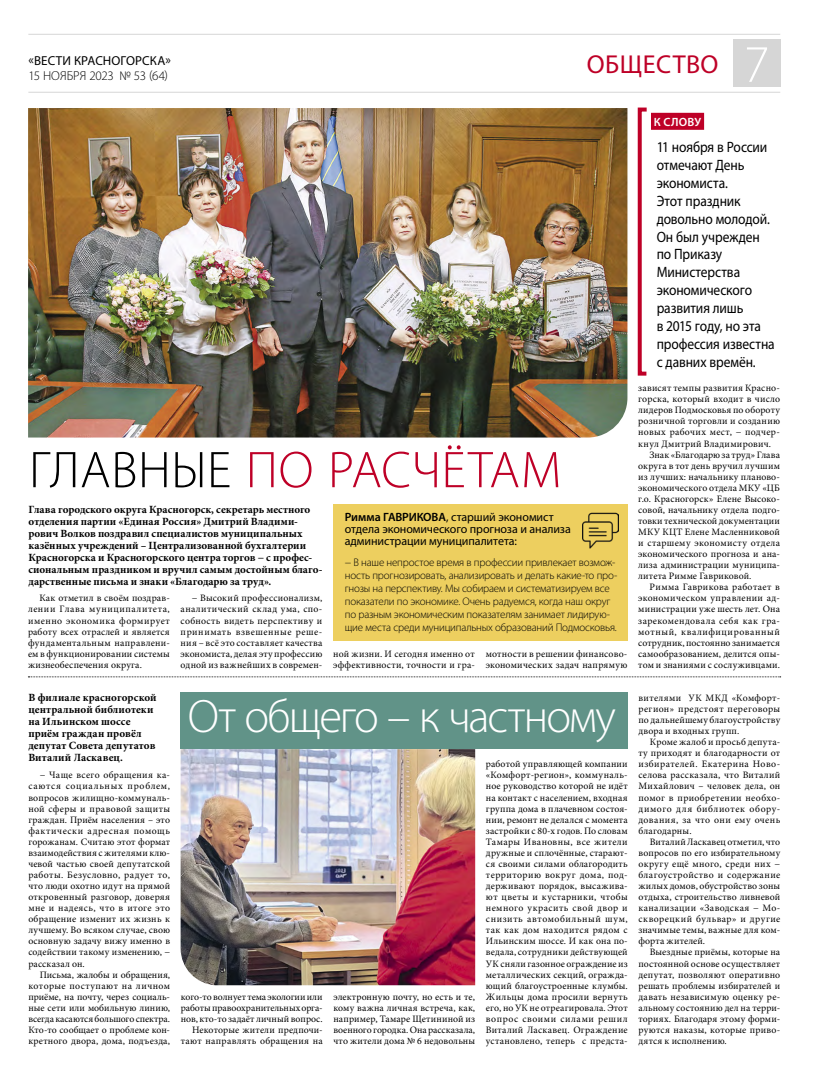
<style>
.page{position:relative;width:820px;height:1078px;background:#fff}
.page>*{position:absolute;margin:0;border:0;box-sizing:border-box;transform-origin:0 0}
.t1{font:300 53px "Myriad Pro";color:#fff}
.t2{font:300 52px "Myriad Pro";letter-spacing:.01em;color:#be0027}
.t3{font:300 47px "Myriad Pro";letter-spacing:-.04em;color:#fff}
.t4{font:26px "Myriad Pro";letter-spacing:.02em;color:#be0027}
.t5{font:15px/17.9px "Myriad Pro";letter-spacing:-.01em;color:#000;scale:.9 1}
.t6{font:13px "Myriad Pro";letter-spacing:.01em;color:#000}
.t7{font:300 13px "Myriad Pro";letter-spacing:-.005em;color:#000}
.t8{font:12px/12px "Myriad Pro";letter-spacing:-.005em;color:#000}
.t9{font:600 12px "Myriad Pro";letter-spacing:.02em;color:#fff}
.t10{font:700 11px/12px "Minion Pro";letter-spacing:.005em;color:#000}
.t11{font:300 11px/13px "Myriad Pro";letter-spacing:-.015em;color:#000}
.t12{font:9.8px/11.1px "Minion Pro";letter-spacing:.015em;color:#000;text-align:justify}
.t13{font:9.8px "Minion Pro";letter-spacing:.04em;color:#000}
.t14{font:9.8px "Minion Pro";letter-spacing:.06em;color:#000}
.s1{color:#000}
.s2{font-weight:600}
</style>
<div class="page">
<hr style="left:28px;top:92px;width:752px;height:1px;background:#d6d6d6">
<hr style="left:28px;top:34px;width:752px;height:1px;background:#d6d6d6">
<div style="left:732px;top:40px;width:48px;height:47px;background:#d6d6d6"></div>
<div style="left:180px;top:692px;width:447px;height:57px;background:#619388"></div>
<img style="left:28px;top:108px;width:599px;height:329px">
<div style="left:650px;top:113px;width:53px;height:17px;background:#be0027"></div>
<div style="left:333px;top:504px;width:294px;height:137px;background:#edcf5f"></div>
<img style="left:582px;top:512px;width:36px;height:36px">
<div style="left:637px;top:107px;width:11px;height:268px;border:4px solid #be0027"></div>
<svg style="left:28px;top:676px;width:752px;height:1px"></svg>
<img style="left:180px;top:749px;width:295px;height:236px">
<h3 class="t6" style="left:29px;top:53px;width:144px">«ВЕСТИ КРАСНОГОРСКА»</h3>
<h3 class="t7" style="left:28px;top:68px;width:141px">15 НОЯБРЯ 2023 № 53 (64)</h3>
<h3 class="t4" style="left:586px;top:48px;width:133px">ОБЩЕСТВО</h3>
<h1 class="t1" style="left:743px;top:32px;width:27px">7</h1>
<p class="t9" style="left:653px;top:114px;width:49px">К СЛОВУ</p>
<h3 class="t5" style="left:656px;top:138px;width:133px">11 ноября в России отмечают День экономиста.<br>Этот праздник довольно молодой.<br>Он был учрежден по Приказу<br>Министерства экономического развития лишь<br>в 2015 году, но эта профессия известна с давних времён.</h3>
<h2 class="t2" style="left:29px;top:438px;width:533px"><span class="s1">ГЛАВНЫЕ</span> ПО РАСЧЁТАМ</h2>
<p class="t10" style="left:28px;top:503px;width:295px">Глава городского округа Красногорск, секретарь местного отделения партии «Единая Россия» Дмитрий Владими&shy;рович Волков поздравил специалистов муниципальных казённых учреждений – Централизованной бухгалтерии Красногорска и Красногорского центра торгов − с профес&shy;сиональным праздником и вручил самым достойным благо&shy;дарственные письма и знаки «Благодарю за труд».</p>
<p class="t12" style="left:28px;top:592px;width:143px;text-indent:11px">Как отметил в своём поздрав&shy;лении Глава муниципалитета, именно экономика формирует работу всех отраслей и является фундаментальным направлени&shy;ем в функционировании системы жизнеобеспечения округа.</p>
<p class="t12" style="left:180px;top:592px;width:143px;text-indent:11px">− Высокий профессионализм, аналитический склад ума, спо&shy;собность видеть перспективу и принимать взвешенные реше&shy;ния – всё это составляет качества экономиста, делая эту профессию одной из важнейших в современ-</p>
<p class="t8" style="left:344px;top:510px;width:227px"><span class="s2">Римма ГАВРИКОВА</span>, старший экономист отдела экономического прогноза и анализа администрации муниципалитета:</p>
<p class="t11" style="left:344px;top:555px;width:274px">− В наше непростое время в профессии привлекает возмож&shy;ность прогнозировать, анализировать и делать какие-то про&shy;гнозы на перспективу. Мы собираем и систематизируем все показатели по экономике. Очень радуемся, когда наш округ по разным экономическим показателям занимает лидирую&shy;щие места среди муниципальных образований Подмосковья.</p>
<p class="t12" style="left:333px;top:648px;width:143px">ной жизни. И сегодня именно от эффективности, точности и гра-</p>
<p class="t12" style="left:485px;top:648px;width:143px">мотности в решении финансово&shy;экономических задач напрямую</p>
<p class="t10" style="left:28px;top:691px;width:130px">В филиале красногорской центральной библиотеки на Ильинском шоссе приём граждан провёл депутат Совета депутатов<br>Виталий Ласкавец.</p>
<p class="t12" style="left:28px;top:769px;width:143px;text-indent:11px">− Чаще всего обращения ка&shy;саются социальных проблем, вопросов жилищно-коммуналь&shy;ной сферы и правовой защиты граждан. Приём населения – это фактически адресная помощь горожанам. Считаю этот формат взаимодействия с жителями клю&shy;чевой частью своей депутатской работы. Безусловно, радует то, что люди охотно идут на прямой откровенный разговор, доверяя мне и надеясь, что в итоге это обращение изменит их жизнь к лучшему. Во всяком случае, свою основную задачу вижу именно в содействии такому изменению, − рассказал он.</p>
<p class="t12" style="left:28px;top:968px;width:143px;text-indent:11px">Письма, жалобы и обращения, которые поступают на личном приёме, на почту, через социаль&shy;ные сети или мобильную линию, всегда касаются большого спектра.<br>Кто-то сообщает о проблеме кон&shy;кретного двора, дома, подъезда,</p>
<h3 class="t3" style="left:188px;top:687px;width:429px">От общего – к частному</h3>
<p class="t12" style="left:181px;top:990px;width:143px;text-align:right">кого-то волнует тема экологии или работы правоохранительных орга&shy;нов, кто-то задаёт личный вопрос.<br>Некоторые жители предпочи&shy;тают направлять обращения на</p>
<p class="t12" style="left:333px;top:990px;width:143px">электронную почту, но есть и те, кому важна личная встреча, как, например, Тамаре Щетининой из военного городка. Она рассказала, что жители дома № 6 недовольны</p>
<p class="t12" style="left:486px;top:758px;width:143px">работой управляющей компании «Комфорт-регион», коммуналь&shy;ное руководство которой не идёт на контакт с населением, входная группа дома в плачевном состоя&shy;нии, ремонт не делался с момента застройки с 80-х годов. По словам Тамары Ивановны, все жители дружные и сплочённые, старают&shy;ся своими силами облагородить территорию вокруг дома, под&shy;держивают порядок, высажива&shy;ют цветы и кустарники, чтобы немного украсить свой двор и снизить автомобильный шум, так как дом находится рядом с Ильинским шоссе. И как она по&shy;ведала, сотрудники действующей УК сняли газонное ограждение из металлических секций, огражда&shy;ющий благоустроенные клумбы.<br>Жильцы дома просили вернуть его, но УК не отреагировала. Этот вопрос своими силами решил Виталий Ласкавец. Ограждение установлено, теперь с предста-</p>
<p class="t12" style="left:638px;top:382px;width:143px">зависят темпы развития Красно-</p>
<p class="t12" style="left:638px;top:393px;width:143px">горска, который входит в число</p>
<p class="t12" style="left:638px;top:404px;width:143px">лидеров Подмосковья по обороту</p>
<p class="t12" style="left:638px;top:415px;width:143px">розничной торговли и созданию</p>
<p class="t12" style="left:638px;top:426px;width:143px">новых рабочих мест, − подчер-</p>
<p class="t12" style="left:638px;top:438px;width:134px">кнул Дмитрий Владимирович.</p>
<p class="t12" style="left:649px;top:449px;width:132px">Знак «Благодарю за труд» Глава</p>
<p class="t12" style="left:638px;top:460px;width:143px">округа в тот день вручил лучшим</p>
<p class="t12" style="left:638px;top:471px;width:143px">из лучших: начальнику планово-</p>
<p class="t12" style="left:638px;top:482px;width:143px">экономического отдела МКУ «ЦБ</p>
<p class="t12" style="left:638px;top:493px;width:143px">г.о. Красногорск» Елене Высоко-</p>
<p class="t12" style="left:638px;top:504px;width:143px">совой, начальнику отдела подго-</p>
<p class="t12" style="left:638px;top:515px;width:143px">товки технической документации</p>
<p class="t12" style="left:638px;top:526px;width:143px">МКУ КЦТ Елене Масленниковой</p>
<p class="t12" style="left:638px;top:537px;width:143px">и старшему экономисту отдела</p>
<p class="t12" style="left:638px;top:548px;width:143px">экономического прогноза и ана-</p>
<p class="t12" style="left:638px;top:559px;width:143px">лиза администрации муниципа-</p>
<p class="t12" style="left:638px;top:570px;width:115px">литета Римме Гавриковой.</p>
<p class="t13" style="left:649px;top:580px;width:132px">Римма Гаврикова работает в</p>
<p class="t12" style="left:638px;top:592px;width:143px">экономическом управлении ад-</p>
<p class="t12" style="left:638px;top:603px;width:143px">министрации уже шесть лет. Она</p>
<p class="t13" style="left:638px;top:613px;width:143px">зарекомендовала себя как гра-</p>
<p class="t14" style="left:638px;top:624px;width:143px">мотный, квалифицированный</p>
<p class="t12" style="left:638px;top:637px;width:143px">сотрудник, постоянно занимается</p>
<p class="t12" style="left:638px;top:648px;width:143px">самообразованием, делится опы-</p>
<p class="t12" style="left:638px;top:659px;width:143px">том и знаниями с сослуживцами.</p>
<p class="t12" style="left:638px;top:692px;width:143px">вителями УК МКД «Комфорт&shy;регион» предстоят переговоры по дальнейшему благоустройству двора и входных групп.</p>
<p class="t12" style="left:638px;top:736px;width:143px;text-indent:11px">Кроме жалоб и просьб депута&shy;ту приходят и благодарности от избирателей. Екатерина Ново&shy;селова рассказала, что Виталий Михайлович – человек дела, он помог в приобретении необхо&shy;димого для библиотек обору&shy;дования, за что они ему очень благодарны.</p>
<p class="t12" style="left:638px;top:836px;width:143px;text-indent:11px">Виталий Ласкавец отметил, что вопросов по его избирательному округу ещё много, среди них − благоустройство и содержание жилых домов, обустройство зоны отдыха, строительство ливневой канализации «Заводская − Мо&shy;скворецкий бульвар» и другие значимые темы, важные для ком&shy;форта жителей.</p>
<p class="t12" style="left:638px;top:946px;width:143px;text-indent:11px">Выездные приёмы, которые на постоянной основе осуществляет депутат, позволяют оперативно решать проблемы избирателей и давать независимую оценку ре&shy;альному состоянию дел на терри&shy;ториях. Благодаря этому форми&shy;руются наказы, которые приво&shy;дятся к исполнению.</p>
</div>
